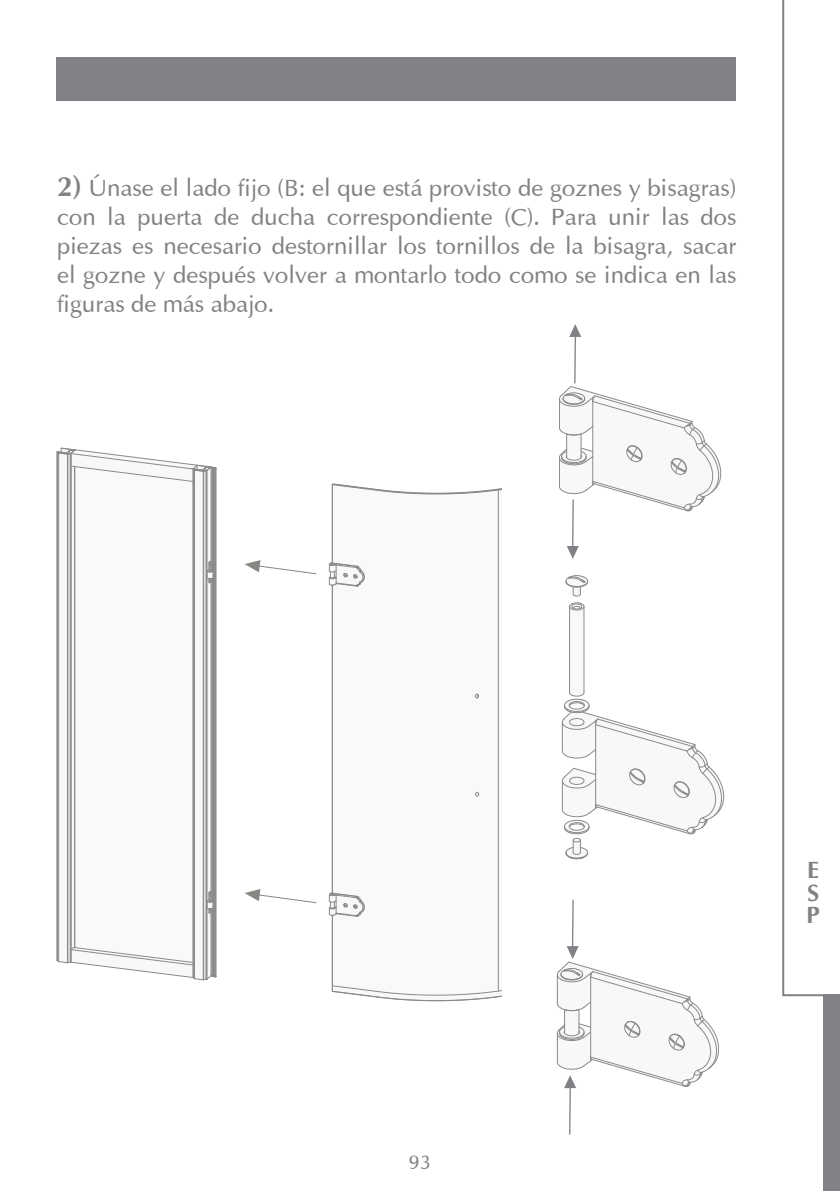
<style>
.page{position:relative;width:840px;height:1191px;background:#fff}
.page>*{position:absolute;margin:0;border:0;box-sizing:border-box;transform-origin:0 0}
.t1{font:24px/28.8px "Optima";color:#808285;text-align:justify}
.t2{font:700 24px/22px "Optima";color:#808285;text-align:justify}
.t3{font:20px "Optima";color:#808285}
.s1{font-weight:700;font-size:28px}
</style>
<div class="page">
<div style="left:56px;top:57px;width:680px;height:43px;background:#808285"></div>
<div style="left:823px;top:994px;width:16px;height:197px;background:#808285"></div>
<svg style="left:782px;top:0;width:41px;height:997px"></svg>
<hr style="left:498px;top:489px;width:3px;height:503px;background:#f8f8f8">
<svg style="left:245px;top:560px;width:72px;height:14px"></svg>
<svg style="left:245px;top:889px;width:72px;height:14px"></svg>
<hr style="left:497px;top:489px;width:1px;height:502px;background:#8a8a8a">
<svg style="left:331px;top:483px;width:170px;height:11px"></svg>
<hr style="left:332px;top:915px;width:1px;height:76px;background:#8a8a8a">
<hr style="left:332px;top:585px;width:1px;height:308px;background:#8a8a8a">
<hr style="left:332px;top:484px;width:1px;height:79px;background:#8a8a8a">
<svg style="left:332px;top:985px;width:169px;height:16px"></svg>
<svg style="left:57px;top:448px;width:159px;height:532px"></svg>
<svg style="left:329px;top:562px;width:35px;height:25px"></svg>
<svg style="left:329px;top:892px;width:35px;height:25px"></svg>
<svg style="left:475px;top:694px;width:3px;height:4px"></svg>
<svg style="left:559px;top:324px;width:161px;height:235px"></svg>
<svg style="left:556px;top:899px;width:162px;height:235px"></svg>
<svg style="left:561px;top:575px;width:162px;height:284px"></svg>
<p class="t1" style="left:57px;top:174px;width:680px"><span class="s1">2)</span> Únase el lado fijo (B: el que está provisto de goznes y bisagras) con la puerta de ducha correspondiente (C). Para unir las dos piezas es necesario destornillar los tornillos de la bisagra, sacar el gozne y después volver a montarlo todo como se indica en las figuras de más abajo.</p>
<p class="t3" style="left:408px;top:1149px;width:24px">93</p>
<p class="t2" style="left:806px;top:860px;width:15px">E S P</p>
</div>
